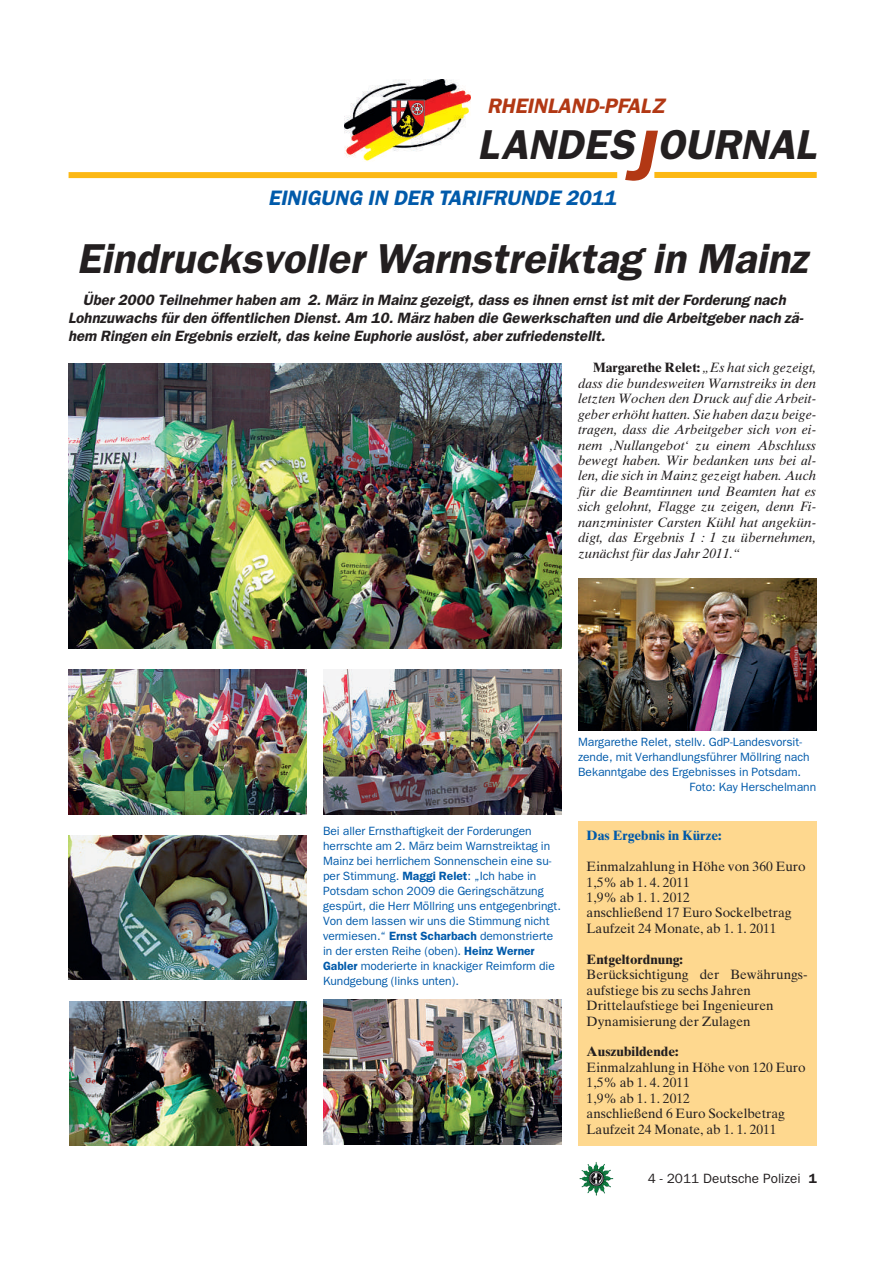
<style>
.page{position:relative;width:893px;height:1263px;background:#fff}
.page>*{position:absolute;margin:0;border:0;box-sizing:border-box;transform-origin:0 0}
.t1{font:42px "Franklin Gothic Demi Oblique OV PEXPPA";color:#231f20}
.t2{font:21px "Franklin Gothic Demi Oblique OV PEXPPA";color:#015aaa}
.t3{font:21px "Franklin Gothic Demi Oblique OV PEXPPA";color:#b23814}
.t4{font:15px/18px "Franklin Gothic Demi Oblique OV PEXPPA";color:#231f20}
.t5{font:13.5px/15.5px "Times Ten Italic OV IEXPPA";color:#231f20;text-align:justify}
.t6{font:13.5px/15.5px "Times Ten Roman OV JEXPPA";color:#231f20}
.t7{font:13.5px "Times Ten Bold OV KEXPPA";color:#231f20}
.t8{font:13.5px "Franklin Gothic Book OV NEXPPA";color:#231f20}
.t9{font:13.5px "Times Ten Bold OV KEXPPA";color:#015aaa}
.t10{font:12px/15px "Franklin Gothic Book OV NEXPPA";color:#015aaa}
.s1{font-size:72px;color:#b23814}
.s2{font-family:"Times Ten Bold OV KEXPPA"}
.s3{font-family:"Franklin Gothic Demi OV MEXPPA"}
</style>
<div class="page">
<img style="left:581px;top:1164px;width:32px;height:32px">
<img style="left:345px;top:79px;width:125px;height:82px">
<div style="left:69px;top:172px;width:548px;height:6px;background:#fcb814"></div>
<div style="left:654px;top:172px;width:163px;height:6px;background:#fcb814"></div>
<img style="left:68px;top:363px;width:493px;height:285px">
<img style="left:68px;top:670px;width:238px;height:144px">
<img style="left:323px;top:670px;width:238px;height:144px">
<img style="left:70px;top:1001px;width:236px;height:145px">
<img style="left:68px;top:835px;width:238px;height:145px">
<img style="left:578px;top:578px;width:238px;height:152px">
<img style="left:323px;top:1000px;width:238px;height:144px">
<div style="left:578px;top:821px;width:238px;height:325px;background:#fed88f"></div>
<h2 class="t3" style="left:487px;top:98px;width:179px">RHEINLAND-PFALZ</h2>
<h1 class="t1" style="left:477px;top:129px;width:340px">LANDES<span class="s1">J</span>OURNAL</h1>
<h2 class="t2" style="left:268px;top:190px;width:349px">EINIGUNG IN DER TARIFRUNDE 2011</h2>
<h1 class="t1" style="left:77px;top:243px;width:732px">Eindrucksvoller Warnstreiktag in Mainz</h1>
<p class="t4" style="left:68px;top:292px;width:737px;text-indent:15px">Über 2000 Teilnehmer haben am 2. März in Mainz gezeigt, dass es ihnen ernst ist mit der Forderung nach<br>Lohnzuwachs für den öffentlichen Dienst. Am 10. März haben die Gewerkschaften und die Arbeitgeber nach zä&shy;hem Ringen ein Ergebnis erzielt, das keine Euphorie auslöst, aber zufriedenstellt.</p>
<p class="t5" style="left:578px;top:361px;width:240px;text-indent:15px"><span class="s2">Margarethe Relet:</span> „Es hat sich gezeigt, dass die bundesweiten Warnstreiks in den letzten Wochen den Druck auf die Arbeit&shy;geber erhöht hatten. Sie haben dazu beige&shy;tragen, dass die Arbeitgeber sich von ei&shy;nem ‚Nullangebot‘ zu einem Abschluss bewegt haben. Wir bedanken uns bei al&shy;len, die sich in Mainz gezeigt haben. Auch für die Beamtinnen und Beamten hat es sich gelohnt, Flagge zu zeigen, denn Fi&shy;nanzminister Carsten Kühl hat angekün&shy;digt, das Ergebnis 1 : 1 zu übernehmen, zunächst für das Jahr 2011.“</p>
<p class="t10" style="left:323px;top:824px;width:239px">Bei aller Ernsthaftigkeit der Forderungen herrschte am 2. März beim Warnstreiktag in Mainz bei herrlichem Sonnenschein eine su&shy;per Stimmung. <span class="s3">Maggi Relet</span>: „Ich habe in Potsdam schon 2009 die Geringschätzung gespürt, die Herr Möllring uns entgegenbringt.<br>Von dem lassen wir uns die Stimmung nicht vermiesen.“ <span class="s3">Ernst Scharbach</span> demonstrierte in der ersten Reihe (oben). <span class="s3">Heinz Werner Gabler</span> moderierte in knackiger Reimform die Kundgebung (links unten).</p>
<p class="t10" style="left:578px;top:735px;width:225px">Margarethe Relet, stellv. GdP-Landesvorsit-</p>
<p class="t10" style="left:578px;top:750px;width:233px">zende, mit Verhandlungsführer Möllring nach</p>
<p class="t10" style="left:578px;top:765px;width:225px">Bekanntgabe des Ergebnisses in Potsdam.</p>
<p class="t10" style="left:690px;top:780px;width:128px">Foto: Kay Herschelmann</p>
<p class="t9" style="left:587px;top:830px;width:136px">Das Ergebnis in Kürze:</p>
<p class="t6" style="left:587px;top:860px;width:221px">Einmalzahlung in Höhe von 360 Euro<br>1,5% ab 1. 4. 2011<br>1,9% ab 1. 1. 2012<br>anschließend 17 Euro Sockelbetrag<br>Laufzeit 24 Monate, ab 1. 1. 2011</p>
<p class="t7" style="left:587px;top:954px;width:98px">Entgeltordnung:</p>
<p class="t6" style="left:587px;top:968px;width:223px">Berücksichtigung der Bewährungs&shy;aufstiege bis zu sechs Jahren<br>Drittelaufstiege bei Ingenieuren<br>Dynamisierung der Zulagen</p>
<p class="t7" style="left:587px;top:1047px;width:93px">Auszubildende:</p>
<p class="t6" style="left:587px;top:1061px;width:221px">Einmalzahlung in Höhe von 120 Euro<br>1,5% ab 1. 4. 2011<br>1,9% ab 1. 1. 2012<br>anschließend 6 Euro Sockelbetrag<br>Laufzeit 24 Monate, ab 1. 1. 2011</p>
<p class="t8" style="left:648px;top:1173px;width:171px">4 - 2011 Deutsche Polizei <span class="s3">1</span></p>
</div>
